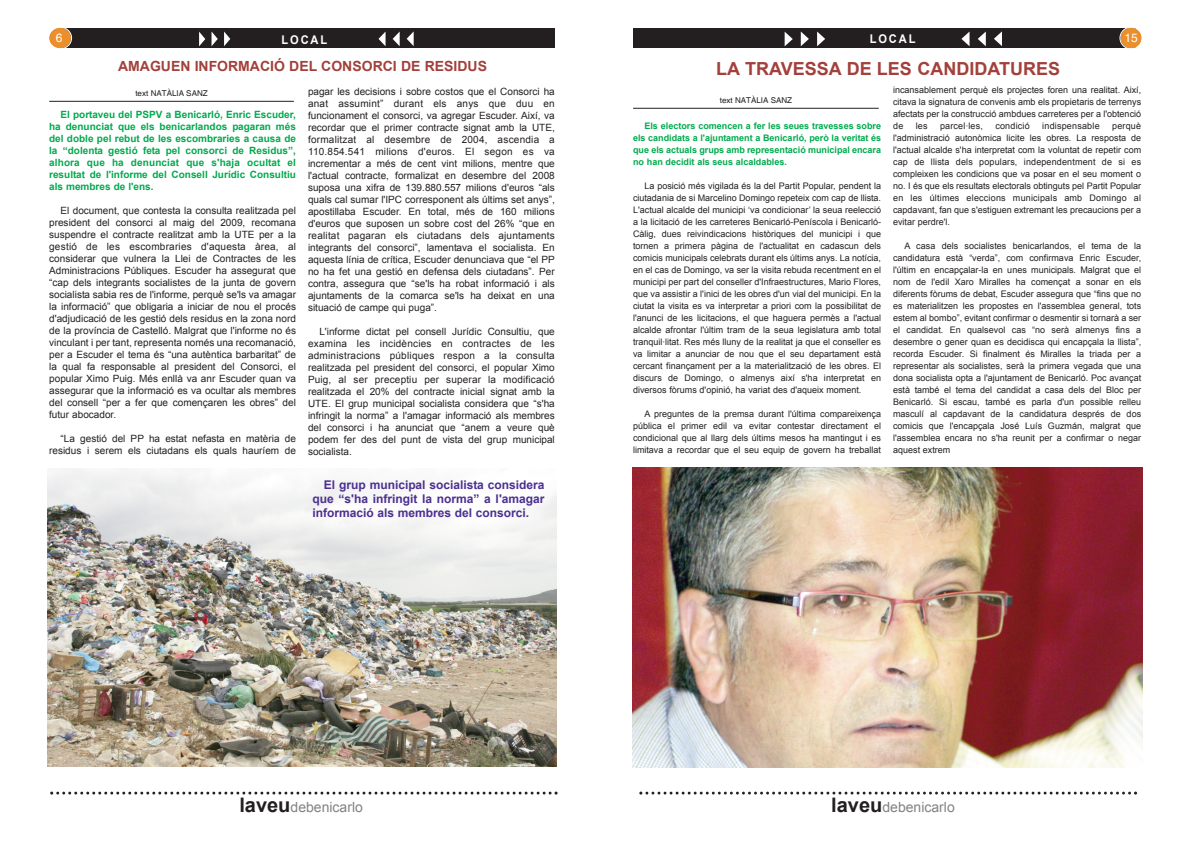
<style>
.page{position:relative;width:1191px;height:842px;background:#fff}
.page>*{position:absolute;margin:0;border:0;box-sizing:border-box;transform-origin:0 0}
.t1{font:700 18px "Arial";color:#a3403b}
.t2{font:700 14px "Arial";color:#a3403b}
.t3{font:14px "Arial";color:#808285}
.t4{font:700 12px/14px "Arial";color:#4c2f91;text-align:justify}
.t5{font:700 12px "Arial";letter-spacing:.165em;color:#fff;scale:.92 1}
.t6{font:12px "Helvetica";color:#fff}
.t7{font:10px/12px "Arial";color:#231f20;text-align:justify}
.t8{font:700 10px/12px "Arial";color:#00aa4e;text-align:justify}
.t9{font:9px/12px "Arial";color:#231f20;text-align:justify}
.t10{font:700 9px/12px "Arial";color:#00aa4e;text-align:justify}
.t11{font:9px "Arial";letter-spacing:.02em;color:#231f20}
.t12{font:8px "Helvetica";color:#231f20}
.s1{font-weight:700;font-size:20px;color:#231f20}
</style>
<div class="page">
<div style="left:633px;top:28px;width:502px;height:20px;background:#231f20"></div>
<svg style="left:994px;top:31px;width:8px;height:15px"></svg>
<svg style="left:977px;top:32px;width:8px;height:14px"></svg>
<svg style="left:961px;top:32px;width:8px;height:14px"></svg>
<svg style="left:784px;top:32px;width:8px;height:14px"></svg>
<svg style="left:801px;top:32px;width:8px;height:14px"></svg>
<svg style="left:817px;top:32px;width:8px;height:14px"></svg>
<svg style="left:1119px;top:27px;width:23px;height:22px"></svg>
<div style="left:62px;top:28px;width:492px;height:20px;background:#231f20"></div>
<svg style="left:407px;top:31px;width:7px;height:15px"></svg>
<svg style="left:393px;top:32px;width:7px;height:14px"></svg>
<svg style="left:378px;top:32px;width:7px;height:14px"></svg>
<svg style="left:199px;top:32px;width:6px;height:14px"></svg>
<svg style="left:211px;top:32px;width:7px;height:14px"></svg>
<svg style="left:224px;top:32px;width:6px;height:14px"></svg>
<svg style="left:49px;top:27px;width:23px;height:22px"></svg>
<svg style="left:50px;top:791px;width:507px;height:3px"></svg>
<svg style="left:639px;top:791px;width:498px;height:3px"></svg>
<hr style="left:49px;top:101px;width:245px;height:1px;background:#231f20">
<img style="left:48px;top:469px;width:508px;height:297px">
<hr style="left:633px;top:108px;width:245px;height:1px;background:#231f20">
<img style="left:632px;top:468px;width:510px;height:299px">
<h3 class="t6" style="left:56px;top:31px;width:8px">6</h3>
<h3 class="t5" style="left:281px;top:33px;width:51px">LOCAL</h3>
<h3 class="t6" style="left:1124px;top:31px;width:15px">15</h3>
<h3 class="t5" style="left:870px;top:32px;width:51px">LOCAL</h3>
<h2 class="t2" style="left:118px;top:59px;width:370px">AMAGUEN INFORMACIÓ DEL CONSORCI DE RESIDUS</h2>
<p class="t12" style="left:135px;top:88px;width:74px">text NATÀLIA SANZ</p>
<p class="t8" style="left:49px;top:109px;width:248px;text-indent:11px">El portaveu del PSPV a Benicarló, Enric Escuder, ha denunciat que els benicarlandos pagaran més del doble pel rebut de les escombraries a causa de la “dolenta gestió feta pel consorci de Residus”, alhora que ha denunciat que s'haja ocultat el resultat de l'informe del Consell Jurídic Consultiu als membres de l'ens.</p>
<p class="t7" style="left:49px;top:205px;width:248px;text-indent:11px">El document, que contesta la consulta realitzada pel president del consorci al maig del 2009, recomana suspendre el contracte realitzat amb la UTE per a la gestió de les escombraries d'aquesta àrea, al considerar que vulnera la Llei de Contractes de les Administracions Públiques. Escuder ha assegurat que “cap dels integrants socialistes de la junta de govern socialista sabia res de l'informe, perquè se'ls va amagar la informació” que obligaria a iniciar de nou el procés d'adjudicació de les gestió dels residus en la zona nord de la província de Castelló. Malgrat que l'informe no és vinculant i per tant, representa només una recomanació, per a Escuder el tema és “una autèntica barbaritat” de la qual fa responsable al president del Consorci, el popular Ximo Puig. Més enllà va anr Escuder quan va assegurar que la informació es va ocultar als membres del consell “per a fer que començaren les obres” del futur abocador.</p>
<p class="t7" style="left:49px;top:433px;width:248px;text-align:right">“La gestió del PP ha estat nefasta en matèria de residus i serem els ciutadans els quals hauríem de</p>
<p class="t7" style="left:308px;top:85px;width:248px">pagar les decisions i sobre costos que el Consorci ha anat assumint” durant els anys que duu en funcionament el consorci, va agregar Escuder. Així, va recordar que el primer contracte signat amb la UTE, formalitzat al desembre de 2004, ascendia a 110.854.541 milions d'euros. El segon es va incrementar a més de cent vint milions, mentre que l'actual contracte, formalizat en desembre del 2008 suposa una xifra de 139.880.557 milions d'euros “als quals cal sumar l'IPC corresponent als últims set anys”, apostillaba Escuder. En total, més de 160 milions d'euros que suposen un sobre cost del 26% “que en realitat pagaran els ciutadans dels ajuntaments integrants del consorci”, lamentava el socialista. En aquesta línia de crítica, Escuder denunciava que “el PP no ha fet una gestió en defensa dels ciutadans”. Per contra, assegura que “se'ls ha robat informació i als ajuntaments de la comarca se'ls ha deixat en una situació de campe qui puga”.</p>
<p class="t7" style="left:308px;top:325px;width:248px;text-indent:11px">L'informe dictat pel consell Jurídic Consultiu, que examina les incidències en contractes de les administracions públiques respon a la consulta realitzada pel president del consorci, el popular Ximo Puig, al ser preceptiu per superar la modificació realitzada el 20% del contracte inicial signat amb la UTE. El grup municipal socialista considera que “s'ha infringit la norma” a l'amagar informació als membres del consorci i ha anunciat que “anem a veure què podem fer des del punt de vista del grup municipal socialista.</p>
<h3 class="t4" style="left:312px;top:477px;width:234px;text-indent:11px">El grup municipal socialista considera que “s'ha infringit la norma” a l'amagar informació als membres del consorci.</h3>
<h1 class="t1" style="left:716px;top:59px;width:345px">LA TRAVESSA DE LES CANDIDATURES</h1>
<p class="t12" style="left:720px;top:95px;width:74px">text NATÀLIA SANZ</p>
<p class="t10" style="left:633px;top:120px;width:249px;text-indent:11px">Els electors comencen a fer les seues travesses sobre els candidats a l'ajuntament a Benicarló, però la veritat és que els actuals grups amb representació municipal encara no han decidit als seus alcaldables.</p>
<p class="t9" style="left:633px;top:180px;width:249px;text-indent:11px">La posició més vigilada és la del Partit Popular, pendent la ciutadania de si Marcelino Domingo repeteix com cap de llista.<br>L'actual alcalde del municipi ‘va condicionar’ la seua reelecció a la licitació de les carreteres Benicarló-Peníscola i Benicarló-Càlig, dues reivindicacions històriques del municipi i que tornen a primera pàgina de l'actualitat en cadascun dels comicis municipals celebrats durant els últims anys. La notícia, en el cas de Domingo, va ser la visita rebuda recentment en el municipi per part del conseller d'Infraestructures, Mario Flores, que va assistir a l'inici de les obres d'un vial del municipi. En la ciutat la visita es va interpretar a priori com la possibilitat de l'anunci de les licitacions, el que haguera permès a l'actual alcalde afrontar l'últim tram de la seua legislatura amb total tranquil·litat. Res més lluny de la realitat ja que el conseller es va limitar a anunciar de nou que el seu departament està cercant finançament per a la materialització de les obres. El discurs de Domingo, o almenys així s'ha interpretat en diversos fòrums d'opinió, ha variat des d'aqueix moment.</p>
<p class="t9" style="left:633px;top:408px;width:249px;text-indent:11px">A preguntes de la premsa durant l'última compareixença pública el primer edil va evitar contestar directament el condicional que al llarg dels últims mesos ha mantingut i es limitava a recordar que el seu equip de govern ha treballat</p>
<p class="t9" style="left:893px;top:84px;width:249px">incansablement perquè els projectes foren una realitat. Així, citava la signatura de convenis amb els propietaris de terrenys afectats per la construcció ambdues carreteres per a l'obtenció de</p>
<p class="t9" style="left:893px;top:120px;width:249px;text-indent:219px">perquè l'administració autonòmica licite les obres. La resposta de l'actual alcalde s'ha interpretat com la voluntat de repetir com cap de llista dels populars, independentment de si es compleixen les condicions que va posar en el seu moment o no. I és que els resultats electorals obtinguts pel Partit Popular en les últimes eleccions municipals amb Domingo al capdavant, fan que s'estiguen extremant les precaucions per a evitar perdre'l.</p>
<p class="t9" style="left:893px;top:240px;width:249px;text-indent:11px">A casa dels socialistes benicarlandos, el tema de la candidatura està “verda”, com confirmava Enric Escuder, l'últim en encapçalar-la en unes municipals. Malgrat que el nom de l'edil Xaro Miralles ha començat a sonar en els diferents fòrums de debat, Escuder assegura que “fins que no es materialitzen les propostes en l'assemblea general, tots estem al bombo”, evitant confirmar o desmentir si tornarà a ser el candidat. En qualsevol cas “no serà almenys fins a desembre o gener quan es decidisca qui encapçala la llista”, recorda Escuder. Si finalment és Miralles la triada per a representar als socialistes, serà la primera vegada que una dona socialista opta a l'ajuntament de Benicarló. Poc avançat està també el tema del candidat a casa dels del Bloc per Benicarló. Si escau, també es parla d'un possible relleu masculí al capdavant de la candidatura després de dos comicis que l'encapçala José Luís Guzmán, malgrat que l'assemblea encara no s'ha reunit per a confirmar o negar aquest extrem</p>
<p class="t9" style="left:915px;top:120px;width:13px">les</p>
<p class="t11" style="left:940px;top:121px;width:44px">parcel·les,</p>
<p class="t11" style="left:995px;top:121px;width:36px">condició</p>
<p class="t11" style="left:1042px;top:121px;width:59px">indispensable</p>
<h2 class="t3" style="left:239px;top:800px;width:125px"><span class="s1">laveu</span>debenicarlo</h2>
<h2 class="t3" style="left:831px;top:800px;width:125px"><span class="s1">laveu</span>debenicarlo</h2>
</div>
